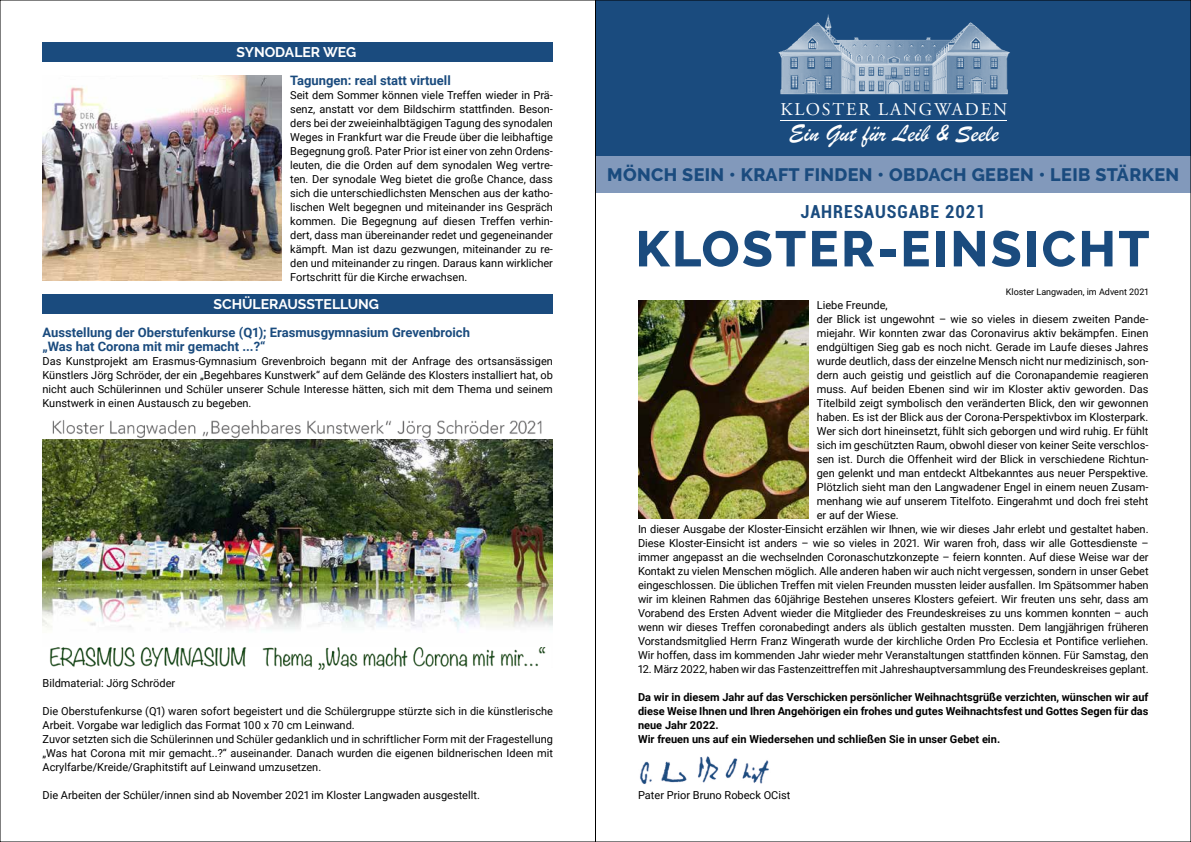
<style>
.page{position:relative;width:1191px;height:842px;background:#fff}
.page>*{position:absolute;margin:0;border:0;box-sizing:border-box;transform-origin:0 0}
.t1{font:800 50px "Raleway";letter-spacing:.05em;color:#1a4b7e}
.t2{font:24.9px "Brush Script";color:#fff}
.t3{font:800 18px "Raleway";letter-spacing:.02em;color:#1a4b7e}
.t4{font:700 condensed 18px "Roboto";letter-spacing:.05em;color:#1a4b7e}
.t5{font:18px "Adobe Garamond Pro";letter-spacing:.1em;color:#fff}
.t6{font:700 14px "Raleway";color:#fff}
.t7{font:700 13px/14px "Roboto";color:#1a4b7e}
.t8{font:11px/14px "Roboto";color:#000;text-align:justify}
.t9{font:700 11px/14px "Roboto";color:#000}
.t10{font:9px "Roboto";color:#000}
</style>
<div class="page">
<div style="left:595px;top:0;width:596px;height:156px;background:#1a4b7e"></div>
<hr style="left:780px;top:120px;width:227px;height:1px;background:#fff">
<img style="left:778px;top:14px;width:232px;height:81px">
<div style="left:595px;top:156px;width:596px;height:37px;background:#8299bb"></div>
<img style="left:640px;top:757px;width:129px;height:27px">
<img style="left:638px;top:301px;width:170px;height:218px">
<img style="left:43px;top:420px;width:510px;height:210px">
<img style="left:49px;top:647px;width:497px;height:22px">
<img style="left:43px;top:75px;width:239px;height:206px">
<div style="left:43px;top:42px;width:510px;height:19px;background:#1a4b7e"></div>
<div style="left:43px;top:294px;width:510px;height:19px;background:#1a4b7e"></div>
<p class="t6" style="left:236px;top:44px;width:121px">SYNODALER WEG</p>
<p class="t7" style="left:290px;top:72px;width:162px">Tagungen: real statt virtuell</p>
<p class="t8" style="left:290px;top:87px;width:264px">Seit dem Sommer können viele Treffen wieder in Prä&shy;senz, anstatt vor dem Bildschirm stattfinden. Beson&shy;ders bei der zweieinhalbtägigen Tagung des synodalen Weges in Frankfurt war die Freude über die leibhaftige Begegnung groß. Pater Prior ist einer von zehn Ordens&shy;leuten, die die Orden auf dem synodalen Weg vertre&shy;ten. Der synodale Weg bietet die große Chance, dass sich die unterschiedlichsten Menschen aus der katho&shy;lischen Welt begegnen und miteinander ins Gespräch kommen. Die Begegnung auf diesen Treffen verhin&shy;dert, dass man übereinander redet und gegeneinander kämpft. Man ist dazu gezwungen, miteinander zu re&shy;den und miteinander zu ringen. Daraus kann wirklicher Fortschritt für die Kirche erwachsen.</p>
<p class="t6" style="left:213px;top:296px;width:167px">SCHÜLERAUSSTELLUNG</p>
<p class="t7" style="left:43px;top:324px;width:429px">Ausstellung der Oberstufenkurse (Q1); Erasmusgymnasium Grevenbroich „Was hat Corona mit mir gemacht ...?“</p>
<p class="t8" style="left:43px;top:353px;width:512px">Das Kunstprojekt am Erasmus-Gymnasium Grevenbroich begann mit der Anfrage des ortsansässigen Künstlers Jörg Schröder, der ein „Begehbares Kunstwerk“ auf dem Gelände des Klosters installiert hat, ob nicht auch Schülerinnen und Schüler unserer Schule Interesse hätten, sich mit dem Thema und seinem Kunstwerk in einen Austausch zu begeben.</p>
<p class="t8" style="left:43px;top:675px;width:134px">Bildmaterial: Jörg Schröder</p>
<p class="t8" style="left:43px;top:703px;width:512px;text-align:left">Die Oberstufenkurse (Q1) waren sofort begeistert und die Schülergruppe stürzte sich in die künstlerische Arbeit. Vorgabe war lediglich das Format 100 x 70 cm Leinwand.<br>Zuvor setzten sich die Schülerinnen und Schüler gedanklich und in schriftlicher Form mit der Fragestellung „Was hat Corona mit mir gemacht..?“ auseinander. Danach wurden die eigenen bildnerischen Ideen mit Acrylfarbe/Kreide/Graphitstift auf Leinwand umzusetzen.</p>
<p class="t8" style="left:43px;top:787px;width:439px">Die Arbeiten der Schüler/innen sind ab November 2021 im Kloster Langwaden ausgestellt.</p>
<h3 class="t5" style="left:780px;top:99px;width:228px">KLOSTER LANGWADEN</h3>
<h2 class="t2" style="left:788px;top:117px;width:211px">Ein Gut für Leib &amp; Seele</h2>
<h3 class="t3" style="left:607px;top:165px;width:573px">MÖNCH SEIN • KRAFT FINDEN • OBDACH GEBEN • LEIB STÄRKEN</h3>
<h3 class="t4" style="left:801px;top:199px;width:186px">JAHRESAUSGABE 2021</h3>
<h1 class="t1" style="left:635px;top:220px;width:515px">KLOSTER-EINSICHT</h1>
<p class="t10" style="left:1006px;top:285px;width:144px">Kloster Langwaden, im Advent 2021</p>
<p class="t8" style="left:817px;top:297px;width:72px">Liebe Freunde,</p>
<p class="t8" style="left:817px;top:311px;width:333px">der Blick ist ungewohnt – wie so vieles in diesem zweiten Pande-</p>
<p class="t8" style="left:817px;top:325px;width:333px">miejahr. Wir konnten zwar das Coronavirus aktiv bekämpfen. Einen</p>
<p class="t8" style="left:817px;top:339px;width:333px">endgültigen Sieg gab es noch nicht. Gerade im Laufe dieses Jahres</p>
<p class="t8" style="left:817px;top:353px;width:333px">wurde deutlich, dass der einzelne Mensch nicht nur medizinisch, son-</p>
<p class="t8" style="left:817px;top:367px;width:333px">dern auch geistig und geistlich auf die Coronapandemie reagieren</p>
<p class="t8" style="left:817px;top:381px;width:333px">muss. Auf beiden Ebenen sind wir im Kloster aktiv geworden. Das</p>
<p class="t8" style="left:817px;top:395px;width:333px">Titelbild zeigt symbolisch den veränderten Blick, den wir gewonnen</p>
<p class="t8" style="left:817px;top:409px;width:333px">haben. Es ist der Blick aus der Corona-Perspektivbox im Klosterpark.</p>
<p class="t8" style="left:817px;top:423px;width:333px">Wer sich dort hineinsetzt, fühlt sich geborgen und wird ruhig. Er fühlt</p>
<p class="t8" style="left:817px;top:437px;width:333px">sich im geschützten Raum, obwohl dieser von keiner Seite verschlos-</p>
<p class="t8" style="left:817px;top:451px;width:333px">sen ist. Durch die Offenheit wird der Blick in verschiedene Richtun-</p>
<p class="t8" style="left:817px;top:465px;width:333px">gen gelenkt und man entdeckt Altbekanntes aus neuer Perspektive.</p>
<p class="t8" style="left:817px;top:479px;width:333px">Plötzlich sieht man den Langwadener Engel in einem neuen Zusam-</p>
<p class="t8" style="left:817px;top:493px;width:333px">menhang wie auf unserem Titelfoto. Eingerahmt und doch frei steht</p>
<p class="t8" style="left:817px;top:507px;width:84px">er auf der Wiese.</p>
<p class="t8" style="left:638px;top:521px;width:512px">In dieser Ausgabe der Kloster-Einsicht erzählen wir Ihnen, wie wir dieses Jahr erlebt und gestaltet haben.</p>
<p class="t8" style="left:638px;top:535px;width:512px">Diese Kloster-Einsicht ist anders – wie so vieles in 2021. Wir waren froh, dass wir alle Gottesdienste –</p>
<p class="t8" style="left:638px;top:549px;width:512px">immer angepasst an die wechselnden Coronaschutzkonzepte – feiern konnten. Auf diese Weise war der</p>
<p class="t8" style="left:638px;top:563px;width:512px">Kontakt zu vielen Menschen möglich. Alle anderen haben wir auch nicht vergessen, sondern in unser Gebet</p>
<p class="t8" style="left:638px;top:577px;width:512px">eingeschlossen. Die üblichen Treffen mit vielen Freunden mussten leider ausfallen. Im Spätsommer haben</p>
<p class="t8" style="left:638px;top:591px;width:512px">wir im kleinen Rahmen das 60jährige Bestehen unseres Klosters gefeiert. Wir freuten uns sehr, dass am</p>
<p class="t8" style="left:638px;top:605px;width:512px">Vorabend des Ersten Advent wieder die Mitglieder des Freundeskreises zu uns kommen konnten – auch</p>
<p class="t8" style="left:638px;top:619px;width:512px">wenn wir dieses Treffen coronabedingt anders als üblich gestalten mussten. Dem langjährigen früheren</p>
<p class="t8" style="left:638px;top:633px;width:512px">Vorstandsmitglied Herrn Franz Wingerath wurde der kirchliche Orden Pro Ecclesia et Pontifice verliehen.</p>
<p class="t8" style="left:638px;top:647px;width:512px">Wir hoffen, dass im kommenden Jahr wieder mehr Veranstaltungen stattfinden können. Für Samstag, den</p>
<p class="t8" style="left:638px;top:661px;width:512px">12. März 2022, haben wir das Fastenzeittreffen mit Jahreshauptversammlung des Freundeskreises geplant.</p>
<p class="t9" style="left:638px;top:689px;width:512px">Da wir in diesem Jahr auf das Verschicken persönlicher Weihnachtsgrüße verzichten, wünschen wir auf diese Weise Ihnen und Ihren Angehörigen ein frohes und gutes Weihnachtsfest und Gottes Segen für das neue Jahr 2022.<br>Wir freuen uns auf ein Wiedersehen und schließen Sie in unser Gebet ein.</p>
<p class="t8" style="left:638px;top:787px;width:154px">Pater Prior Bruno Robeck OCist</p>
</div>
